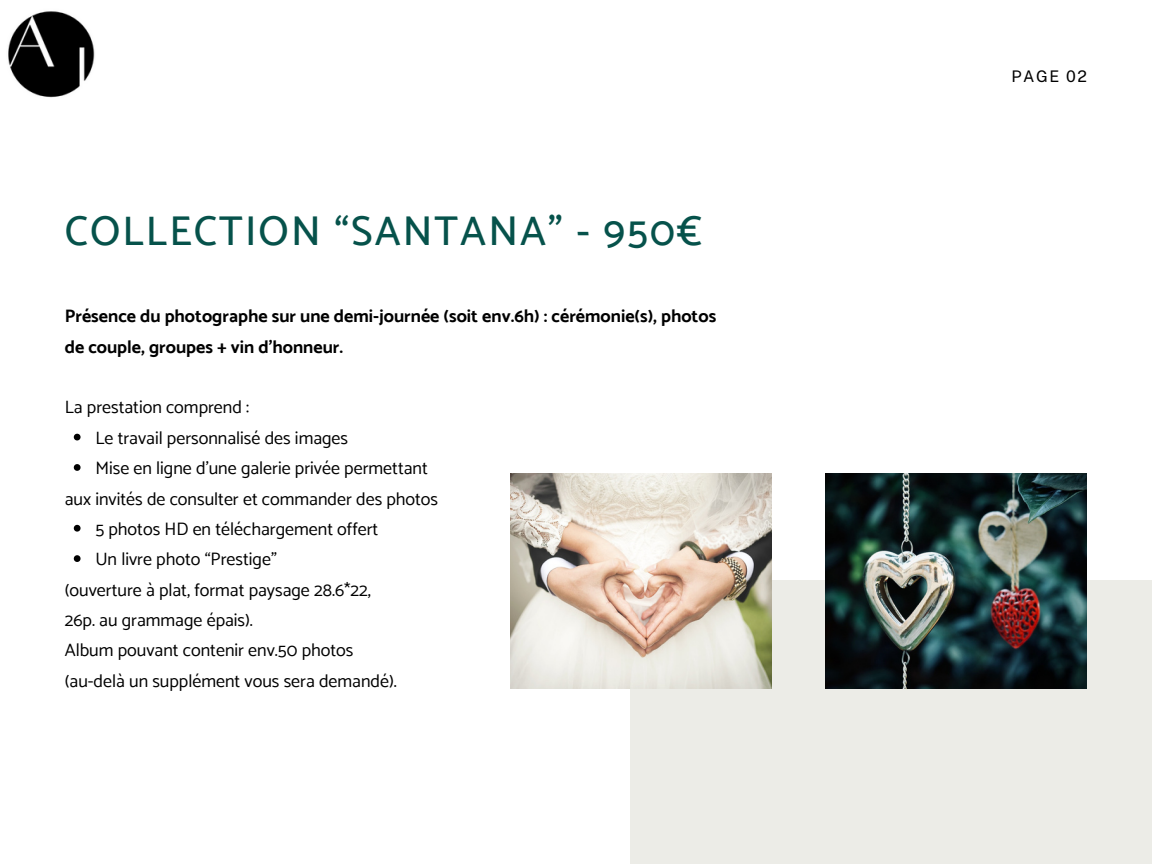
<style>
.page{position:relative;width:1152px;height:864px;background:#fff}
.page>*{position:absolute;margin:0;border:0;box-sizing:border-box;transform-origin:0 0}
.t1{font:500 41.55px "Catamaran";letter-spacing:.05em;color:#06524b}
.t2{font:18px/30.3px "Catamaran";color:#000}
.t3{font:700 18px/30.3px "Catamaran";color:#000}
.t4{font:16.05px "Public Sans";letter-spacing:.1em;color:#000}
</style>
<div class="page">
<svg style="left:74px;top:434px;width:7px;height:6px"></svg>
<svg style="left:74px;top:464px;width:7px;height:7px"></svg>
<svg style="left:74px;top:525px;width:7px;height:7px"></svg>
<svg style="left:74px;top:555px;width:7px;height:7px"></svg>
<div style="left:630px;top:581px;width:522px;height:283px;background:#ecece7"></div>
<img style="left:511px;top:473px;width:261px;height:215px">
<img style="left:826px;top:473px;width:261px;height:215px">
<img style="left:8px;top:11px;width:87px;height:87px">
<p class="t1" style="left:65px;top:207px;width:639px">COLLECTION “SANTANA” - 950€</p>
<p class="t3" style="left:65px;top:301px;width:653px">Présence du photographe sur une demi-journée (soit env.6h) : cérémonie(s), photos de couple, groupes + vin d’honneur.</p>
<p class="t2" style="left:65px;top:392px;width:186px">La prestation comprend :</p>
<h1 class="t2" style="left:95px;top:422px;width:254px">Le travail personnalisé des images</h1>
<h2 class="t2" style="left:95px;top:453px;width:334px">Mise en ligne d’une galerie privée permettant</h2>
<h3 class="t2" style="left:65px;top:483px;width:375px">aux invités de consulter et commander des photos</h3>
<p class="t2" style="left:95px;top:514px;width:284px">5 photos HD en téléchargement offert</p>
<p class="t2" style="left:95px;top:544px;width:183px">Un livre photo “Prestige”</p>
<h3 class="t2" style="left:65px;top:574px;width:334px">(ouverture à plat, format paysage 28.6*22, 26p. au grammage épais).<br>Album pouvant contenir env.50 photos (au-delà un supplément vous sera demandé).</h3>
<p class="t4" style="left:1011px;top:66px;width:77px">PAGE 02</p>
</div>
